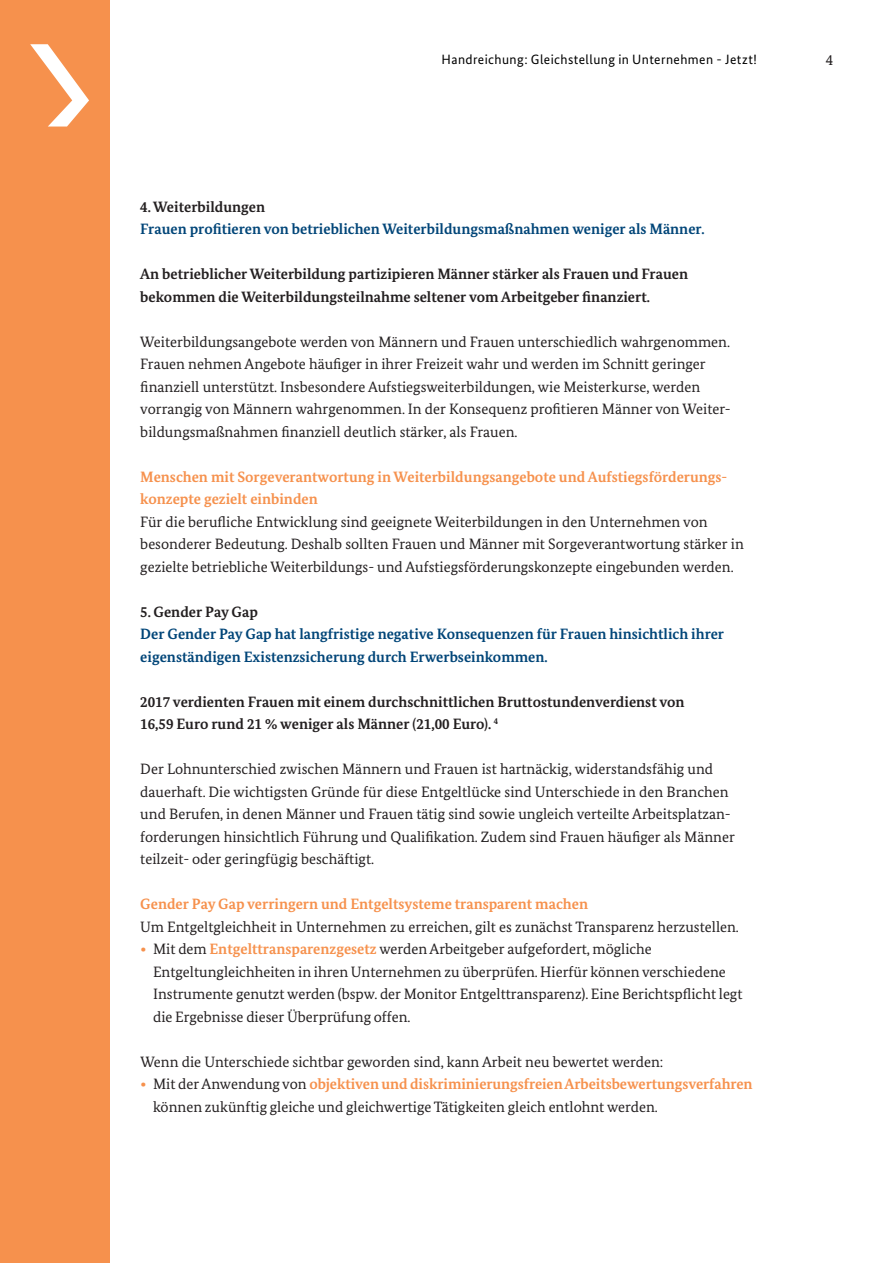
<style>
.page{position:relative;width:893px;height:1263px;background:#fff}
.page>*{position:absolute;margin:0;border:0;box-sizing:border-box;transform-origin:0 0}
.t1{font:15px/22.5px "Bundes Serif";color:#231f20}
.t2{font:700 15px/22.5px "Bundes Serif";color:#231f20}
.t3{font:700 15px/22.5px "Bundes Serif";color:#004578}
.t4{font:700 15px/22.5px "Bundes Serif";color:#f6914d}
.t5{font:13.5px "Bundes Sans";letter-spacing:.03em;color:#000}
.s1{font-family:"Bundes Sans";font-size:19.5px;color:#f6914d}
.s2{font-weight:700;color:#f6914d}
</style>
<div class="page">
<div style="left:0;top:0;width:110px;height:1263px;background:#f6914d"></div>
<svg style="left:30px;top:44px;width:59px;height:83px"></svg>
<p class="t5" style="left:442px;top:51px;width:317px">Handreichung: Gleichstellung in Unternehmen - Jetzt!</p>
<p class="t1" style="left:826px;top:48px;width:9px">4</p>
<p class="t2" style="left:140px;top:195px;width:126px">4. Weiterbildungen</p>
<p class="t3" style="left:140px;top:217px;width:566px">Frauen profitieren von betrieblichen Weiterbildungsmaßnahmen weniger als Männer.</p>
<p class="t2" style="left:140px;top:262px;width:549px">An betrieblicher Weiterbildung partizipieren Männer stärker als Frauen und Frauen bekommen die Weiterbildungsteilnahme seltener vom Arbeitgeber finanziert.</p>
<p class="t1" style="left:140px;top:330px;width:592px">Weiterbildungsangebote werden von Männern und Frauen unterschiedlich wahrgenommen.<br>Frauen nehmen Angebote häufiger in ihrer Freizeit wahr und werden im Schnitt geringer finanziell unterstützt. Insbesondere Aufstiegsweiterbildungen, wie Meisterkurse, werden vorrangig von Männern wahrgenommen. In der Konsequenz profitieren Männer von Weiter&shy;bildungsmaßnahmen finanziell deutlich stärker, als Frauen.</p>
<p class="t4" style="left:140px;top:465px;width:589px">Menschen mit Sorgeverantwortung in Weiterbildungsangebote und Aufstiegsförderungs&shy;konzepte gezielt einbinden</p>
<p class="t1" style="left:140px;top:510px;width:605px">Für die berufliche Entwicklung sind geeignete Weiterbildungen in den Unternehmen von besonderer Bedeutung. Deshalb sollten Frauen und Männer mit Sorgeverantwortung stärker in gezielte betriebliche Weiterbildungs- und Aufstiegsförderungskonzepte eingebunden werden.</p>
<p class="t2" style="left:140px;top:600px;width:119px">5. Gender Pay Gap</p>
<p class="t3" style="left:140px;top:622px;width:585px">Der Gender Pay Gap hat langfristige negative Konsequenzen für Frauen hinsichtlich ihrer eigenständigen Existenzsicherung durch Erwerbseinkommen.</p>
<p class="t2" style="left:140px;top:690px;width:546px">2017 verdienten Frauen mit einem durchschnittlichen Bruttostundenverdienst von<br>16,59 Euro rund 21 % weniger als Männer (21,00 Euro). <sup>4</sup></p>
<p class="t1" style="left:140px;top:757px;width:596px">Der Lohnunterschied zwischen Männern und Frauen ist hartnäckig, widerstandsfähig und dauerhaft. Die wichtigsten Gründe für diese Entgeltlücke sind Unterschiede in den Branchen und Berufen, in denen Männer und Frauen tätig sind sowie ungleich verteilte Arbeitsplatzan&shy;forderungen hinsichtlich Führung und Qualifikation. Zudem sind Frauen häufiger als Männer teilzeit- oder geringfügig beschäftigt.</p>
<p class="t4" style="left:140px;top:892px;width:449px">Gender Pay Gap verringern und Entgeltsysteme transparent machen</p>
<p class="t1" style="left:140px;top:915px;width:600px">Um Entgeltgleichheit in Unternehmen zu erreichen, gilt es zunächst Transparenz herzustellen.</p>
<p class="t1" style="left:153px;top:937px;width:591px;text-indent:-13px"><span class="s1">•</span> Mit dem <span class="s2">Entgelttransparenzgesetz</span> werden Arbeitgeber aufgefordert, mögliche Entgeltungleichheiten in ihren Unternehmen zu überprüfen. Hierfür können verschiedene Instrumente genutzt werden (bspw. der Monitor Entgelttransparenz). Eine Berichtspflicht legt die Ergebnisse dieser Überprüfung offen.</p>
<p class="t1" style="left:140px;top:1050px;width:525px">Wenn die Unterschiede sichtbar geworden sind, kann Arbeit neu bewertet werden:</p>
<p class="t1" style="left:153px;top:1072px;width:601px;text-indent:-13px"><span class="s1">•</span> Mit der Anwendung von <span class="s2">objektiven und diskriminierungsfreien Arbeitsbewertungsverfahren </span>können zukünftig gleiche und gleichwertige Tätigkeiten gleich entlohnt werden.</p>
</div>
